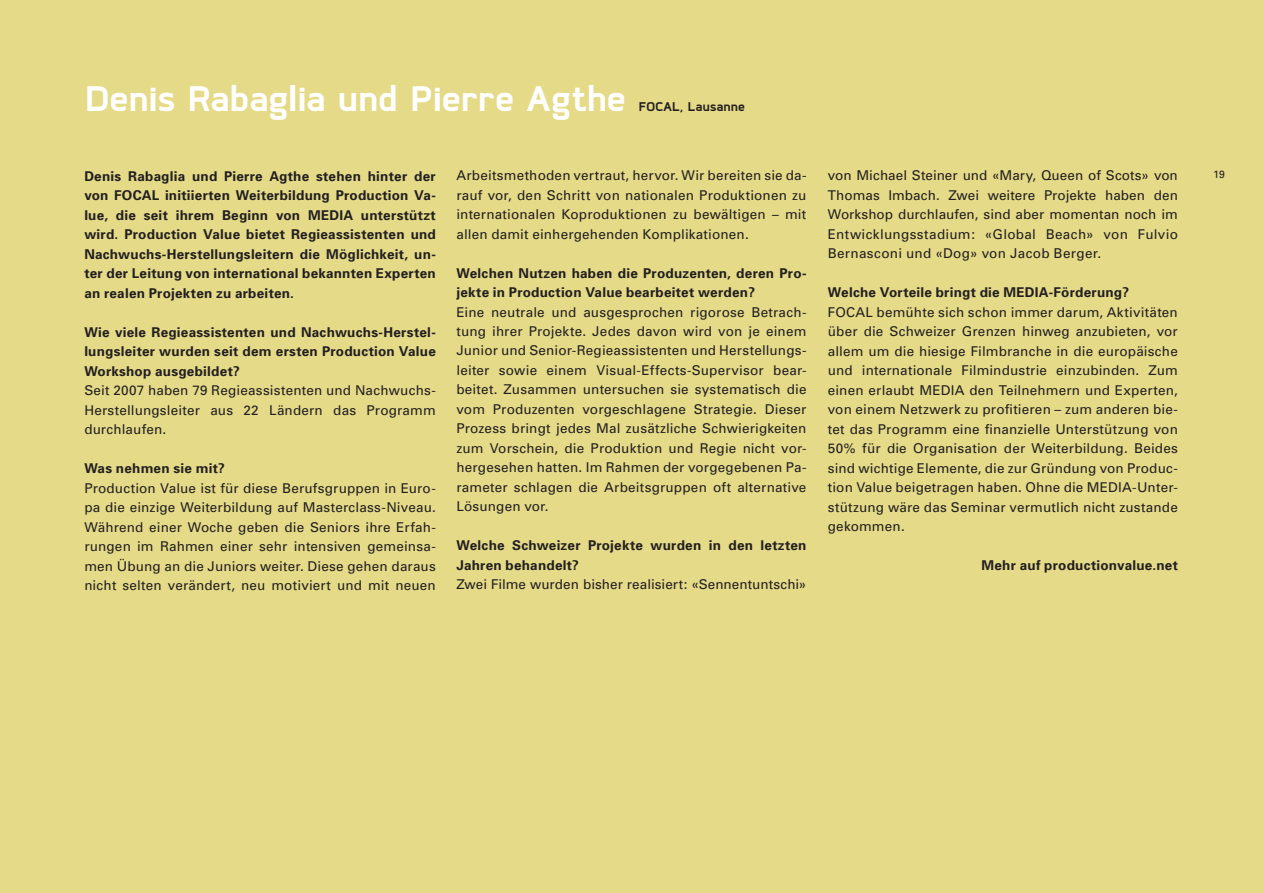
<style>
.page{position:relative;width:1263px;height:893px;background:#e4da88}
.page>*{position:absolute;margin:0;border:0;box-sizing:border-box;transform-origin:0 0}
.t1{font:700 42px "Coupe";color:#fff}
.t2{font:700 15px "Coupe";letter-spacing:.015em;color:#231f20}
.t3{font:13.5px/19.5px "Univers";letter-spacing:.01em;color:#231f20;text-align:justify}
.t4{font:700 13.5px/19.5px "Univers";letter-spacing:.015em;color:#231f20;text-align:justify}
.t5{font:10.5px "Univers";color:#231f20}
</style>
<div class="page">
<h1 class="t1" style="left:85px;top:77px;width:543px">Denis Rabaglia und Pierre Agthe</h1>
<p class="t2" style="left:639px;top:99px;width:108px">FOCAL, Lausanne</p>
<p class="t4" style="left:84px;top:166px;width:353px">Denis Rabaglia und Pierre Agthe stehen hinter der von FOCAL initiierten Weiterbildung Production Va&shy;lue, die seit ihrem Beginn von MEDIA unterstützt wird. Production Value bietet Regieassistenten und Nachwuchs-Herstellungsleitern die Möglichkeit, un&shy;ter der Leitung von international bekannten Experten an realen Projekten zu arbeiten.</p>
<p class="t4" style="left:84px;top:322px;width:353px">Wie viele Regieassistenten und Nachwuchs-Herstel&shy;lungsleiter wurden seit dem ersten Production Value Workshop ausgebildet?</p>
<p class="t3" style="left:84px;top:381px;width:353px">Seit 2007 haben 79 Regieassistenten und Nachwuchs-Herstellungsleiter aus 22 Ländern das Programm durchlaufen.</p>
<p class="t4" style="left:84px;top:459px;width:142px">Was nehmen sie mit?</p>
<p class="t3" style="left:84px;top:478px;width:353px">Production Value ist für diese Berufsgruppen in Euro&shy;pa die einzige Weiterbildung auf Masterclass-Niveau.<br>Während einer Woche geben die Seniors ihre Erfah&shy;rungen im Rahmen einer sehr intensiven gemeinsa&shy;men Übung an die Juniors weiter. Diese gehen daraus nicht selten verändert, neu motiviert und mit neuen</p>
<p class="t3" style="left:456px;top:166px;width:352px">Arbeitsmethoden vertraut, hervor. Wir bereiten sie da&shy;rauf vor, den Schritt von nationalen Produktionen zu internationalen Koproduktionen zu bewältigen – mit allen damit einhergehenden Komplikationen.</p>
<p class="t4" style="left:456px;top:263px;width:352px">Welchen Nutzen haben die Produzenten, deren Pro&shy;jekte in Production Value bearbeitet werden?</p>
<p class="t3" style="left:456px;top:302px;width:352px">Eine neutrale und ausgesprochen rigorose Betrach&shy;tung ihrer Projekte. Jedes davon wird von je einem Junior und Senior-Regieassistenten und Herstellungs&shy;leiter sowie einem Visual-Effects-Supervisor bear&shy;beitet. Zusammen untersuchen sie systematisch die vom Produzenten vorgeschlagene Strategie. Dieser Prozess bringt jedes Mal zusätzliche Schwierigkeiten zum Vorschein, die Produktion und Regie nicht vor&shy;hergesehen hatten. Im Rahmen der vorgegebenen Pa&shy;rameter schlagen die Arbeitsgruppen oft alternative Lösungen vor.</p>
<p class="t4" style="left:456px;top:536px;width:352px">Welche Schweizer Projekte wurden in den letzten<br>Jahren behandelt?</p>
<p class="t3" style="left:456px;top:575px;width:352px">Zwei Filme wurden bisher realisiert: «Sennentuntschi»</p>
<p class="t3" style="left:828px;top:166px;width:352px">von Michael Steiner und «Mary, Queen of Scots» von Thomas Imbach. Zwei weitere Projekte haben den Workshop durchlaufen, sind aber momentan noch im Entwicklungsstadium: «Global Beach» von Fulvio Bernasconi und «Dog» von Jacob Berger.</p>
<p class="t4" style="left:828px;top:283px;width:303px">Welche Vorteile bringt die MEDIA-Förderung?</p>
<p class="t3" style="left:828px;top:302px;width:352px">FOCAL bemühte sich schon immer darum, Aktivitäten über die Schweizer Grenzen hinweg anzubieten, vor allem um die hiesige Filmbranche in die europäische und internationale Filmindustrie einzubinden. Zum einen erlaubt MEDIA den Teilnehmern und Experten, von einem Netzwerk zu profitieren – zum anderen bie&shy;tet das Programm eine finanzielle Unterstützung von 50% für die Organisation der Weiterbildung. Beides sind wichtige Elemente, die zur Gründung von Produc&shy;tion Value beigetragen haben. Ohne die MEDIA-Unter&shy;stützung wäre das Seminar vermutlich nicht zustande gekommen.</p>
<p class="t4" style="left:981px;top:556px;width:198px">Mehr auf productionvalue.net</p>
<p class="t5" style="left:1213px;top:168px;width:13px">19</p>
</div>
